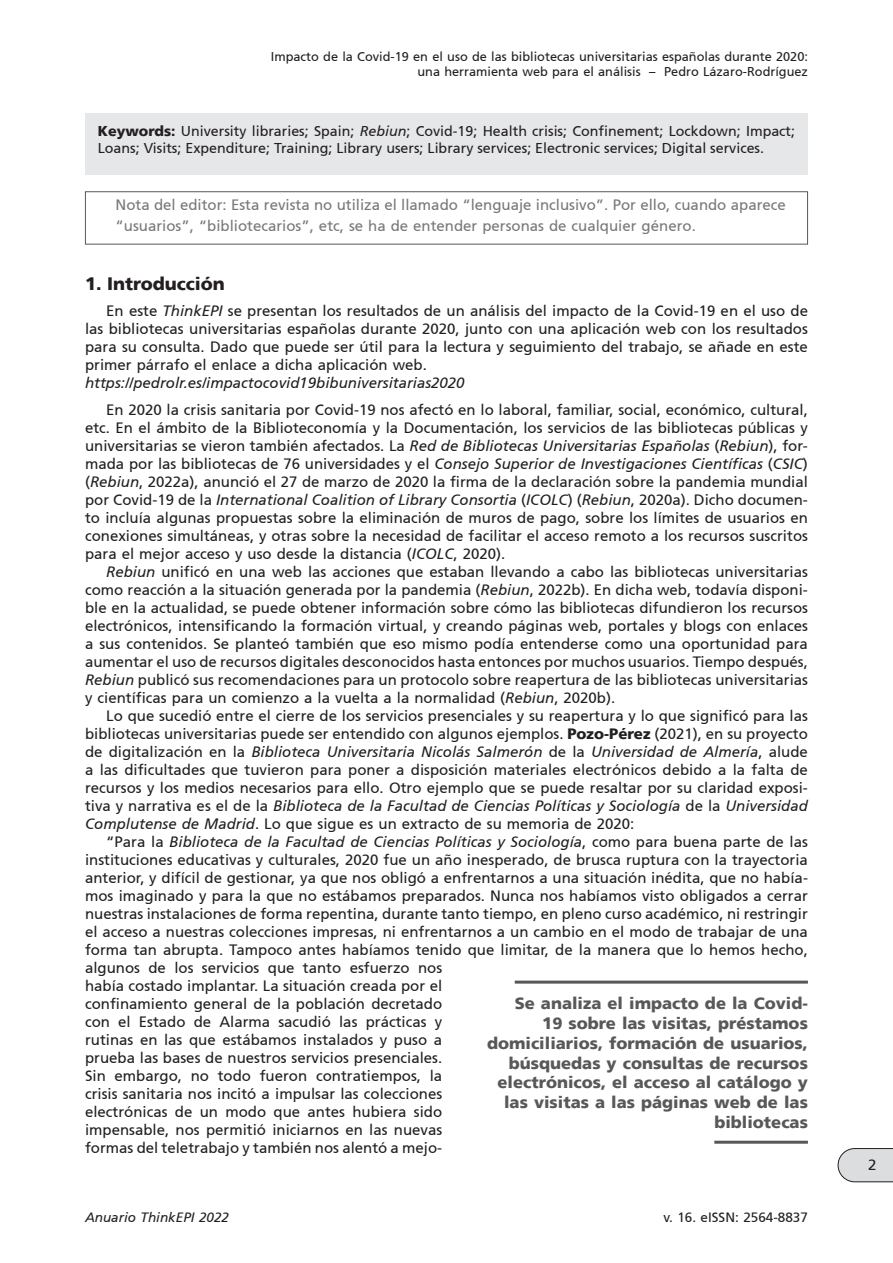
<style>
.page{position:relative;width:893px;height:1263px;background:#fff}
.page>*{position:absolute;margin:0;border:0;box-sizing:border-box;transform-origin:0 0}
.t1{font:900 18px "Frutiger 75";color:#231f20}
.t2{font:900 16.5px/19.8px "Frutiger 75";color:#57585a;text-align:right}
.t3{font:15px/18px "Frutiger 55 Roman";color:#231f20;text-align:justify}
.t4{font:italic 15px "Frutiger 56";color:#231f20}
.t5{font:15px/21px "Frutiger 55 Roman";color:#76787b}
.t6{font:14.25px/17.1px "Frutiger 55 Roman";color:#231f20}
.t7{font:13.5px "Frutiger 55 Roman";color:#231f20}
.t8{font:italic 13.5px "Frutiger 56";color:#231f20}
.t9{font:12.75px/15.3px "Frutiger 55 Roman";color:#231f20;text-align:right}
.t10{font:italic 12.75px "Frutiger 56";color:#231f20}
.s1{font-family:"Frutiger 75";font-weight:900}
.s2{font-family:"Frutiger 56";font-style:italic}
.s3{font-family:"Frutiger 55 Roman";font-style:normal}
</style>
<div class="page">
<svg style="left:838px;top:1148px;width:55px;height:34px;background:#d2d3d5"></svg>
<hr style="left:515px;top:980px;width:293px;height:3px;background:#57585a">
<hr style="left:714px;top:1141px;width:94px;height:3px;background:#57585a">
<div style="left:85px;top:113px;width:723px;height:61px;background:#e6e7e9"></div>
<div style="left:85px;top:191px;width:723px;height:53px;border:1px solid #57585a"></div>
<p class="t9" style="left:271px;top:49px;width:539px">Impacto de la Covid-19 en el uso de las bibliotecas universitarias españolas durante 2020: una herramienta web para el análisis – Pedro Lázaro-Rodríguez</p>
<p class="t10" style="left:85px;top:49px;width:429px">???????????????????????????????????????????????????????????????????</p>
<p class="t6" style="left:98px;top:123px;width:699px"><span class="s1">Keywords:</span> University libraries; Spain; <span class="s2">Rebiun</span>; Covid-19; Health crisis; Confinement; Lockdown; Impact;<br>Loans; Visits; Expenditure; Training; Library users; Library services; Electronic services; Digital services.</p>
<p class="t5" style="left:116px;top:194px;width:672px">Nota del editor: Esta revista no utiliza el llamado “lenguaje inclusivo”. Por ello, cuando aparece “usuarios”, “bibliotecarios”, etc, se ha de entender personas de cualquier género.</p>
<p class="t1" style="left:85px;top:273px;width:141px">1. Introducción</p>
<p class="t3" style="left:85px;top:302px;width:724px;text-indent:21px">En este <span class="s2">ThinkEPI</span> se presentan los resultados de un análisis del impacto de la Covid-19 en el uso de las bibliotecas universitarias españolas durante 2020, junto con una aplicación web con los resultados para su consulta. Dado que puede ser útil para la lectura y seguimiento del trabajo, se añade en este primer párrafo el enlace a dicha aplicación web.</p>
<p class="t4" style="left:85px;top:374px;width:381px">https://pedrolr.es/impactocovid19bibuniversitarias2020</p>
<p class="t3" style="left:85px;top:401px;width:724px;text-indent:21px">En 2020 la crisis sanitaria por Covid-19 nos afectó en lo laboral, familiar, social, económico, cultural, etc. En el ámbito de la Biblioteconomía y la Documentación, los servicios de las bibliotecas públicas y universitarias se vieron también afectados. La <span class="s2">Red de Bibliotecas Universitarias Españolas</span> (<span class="s2">Rebiun</span>), for-</p>
<p class="t4" style="left:85px;top:455px;width:724px"><span class="s3">mada por las bibliotecas de 76 universidades y el</span> Consejo Superior de Investigaciones Científicas <span class="s3">(</span>CSIC<span class="s3">)</span></p>
<p class="t3" style="left:85px;top:473px;width:724px">(<span class="s2">Rebiun</span>, 2022a), anunció el 27 de marzo de 2020 la firma de la declaración sobre la pandemia mundial</p>
<p class="t4" style="left:85px;top:491px;width:724px"><span class="s3">por Covid-19 de la</span> International Coalition of Library Consortia <span class="s3">(</span>ICOLC<span class="s3">) (</span>Rebiun<span class="s3">, 2020a). Dicho documen-</span></p>
<p class="t3" style="left:85px;top:509px;width:724px">to incluía algunas propuestas sobre la eliminación de muros de pago, sobre los límites de usuarios en conexiones simultáneas, y otras sobre la necesidad de facilitar el acceso remoto a los recursos suscritos para el mejor acceso y uso desde la distancia (<span class="s2">ICOLC</span>, 2020).</p>
<p class="t3" style="left:85px;top:563px;width:724px;text-indent:21px"><span class="s2">Rebiun</span> unificó en una web las acciones que estaban llevando a cabo las bibliotecas universitarias como reacción a la situación generada por la pandemia (<span class="s2">Rebiun</span>, 2022b). En dicha web, todavía disponi&shy;ble en la actualidad, se puede obtener información sobre cómo las bibliotecas difundieron los recursos electrónicos, intensificando la formación virtual, y creando páginas web, portales y blogs con enlaces a sus contenidos. Se planteó también que eso mismo podía entenderse como una oportunidad para aumentar el uso de recursos digitales desconocidos hasta entonces por muchos usuarios. Tiempo después, <span class="s2">Rebiun</span> publicó sus recomendaciones para un protocolo sobre reapertura de las bibliotecas universitarias y científicas para un comienzo a la vuelta a la normalidad (<span class="s2">Rebiun</span>, 2020b).</p>
<p class="t3" style="left:85px;top:707px;width:724px;text-align:right">Lo que sucedió entre el cierre de los servicios presenciales y su reapertura y lo que significó para las bibliotecas universitarias puede ser entendido con algunos ejemplos. <span class="s1">Pozo-Pérez</span> (2021), en su proyecto</p>
<p class="t4" style="left:85px;top:743px;width:724px"><span class="s3">de digitalización en la</span> Biblioteca Universitaria Nicolás Salmerón <span class="s3">de la</span> Universidad de Almería<span class="s3">, alude</span></p>
<p class="t3" style="left:85px;top:761px;width:724px">a las dificultades que tuvieron para poner a disposición materiales electrónicos debido a la falta de recursos y los medios necesarios para ello. Otro ejemplo que se puede resaltar por su claridad exposi-</p>
<p class="t4" style="left:85px;top:797px;width:724px"><span class="s3">tiva y narrativa es el de la</span> Biblioteca de la Facultad de Ciencias Políticas y Sociología <span class="s3">de la</span> Universidad</p>
<p class="t3" style="left:85px;top:815px;width:551px"><span class="s2">Complutense de Madrid</span>. Lo que sigue es un extracto de su memoria de 2020:</p>
<p class="t4" style="left:106px;top:833px;width:703px"><span class="s3">“Para la</span> Biblioteca de la Facultad de Ciencias Políticas y Sociología<span class="s3">, como para buena parte de las</span></p>
<p class="t3" style="left:85px;top:851px;width:724px;text-align:left">instituciones educativas y culturales, 2020 fue un año inesperado, de brusca ruptura con la trayectoria anterior, y difícil de gestionar, ya que nos obligó a enfrentarnos a una situación inédita, que no había&shy;mos imaginado y para la que no estábamos preparados. Nunca nos habíamos visto obligados a cerrar nuestras instalaciones de forma repentina, durante tanto tiempo, en pleno curso académico, ni restringir el acceso a nuestras colecciones impresas, ni enfrentarnos a un cambio en el modo de trabajar de una forma tan abrupta. Tampoco antes habíamos tenido que limitar, de la manera que lo hemos hecho, algunos de los servicios que tanto esfuerzo nos<br>había costado implantar. La situación creada por el<br>confinamiento general de la población decretado<br>con el Estado de Alarma sacudió las prácticas y<br>rutinas en las que estábamos instalados y puso a<br>prueba las bases de nuestros servicios presenciales.<br>Sin embargo, no todo fueron contratiempos, la<br>crisis sanitaria nos incitó a impulsar las colecciones<br>electrónicas de un modo que antes hubiera sido<br>impensable, nos permitió iniciarnos en las nuevas<br>formas del teletrabajo y también nos alentó a mejo-</p>
<p class="t2" style="left:487px;top:993px;width:322px">Se analiza el impacto de la Covid-<br>19 sobre las visitas, préstamos domiciliarios, formación de usuarios, búsquedas y consultas de recursos electrónicos, el acceso al catálogo y las visitas a las páginas web de las bibliotecas</p>
<p class="t8" style="left:85px;top:1209px;width:146px">Anuario ThinkEPI 2022</p>
<p class="t7" style="left:663px;top:1209px;width:146px">v. 16. eISSN: 2564-8837</p>
<p class="t3" style="left:868px;top:1156px;width:10px">2</p>
</div>
